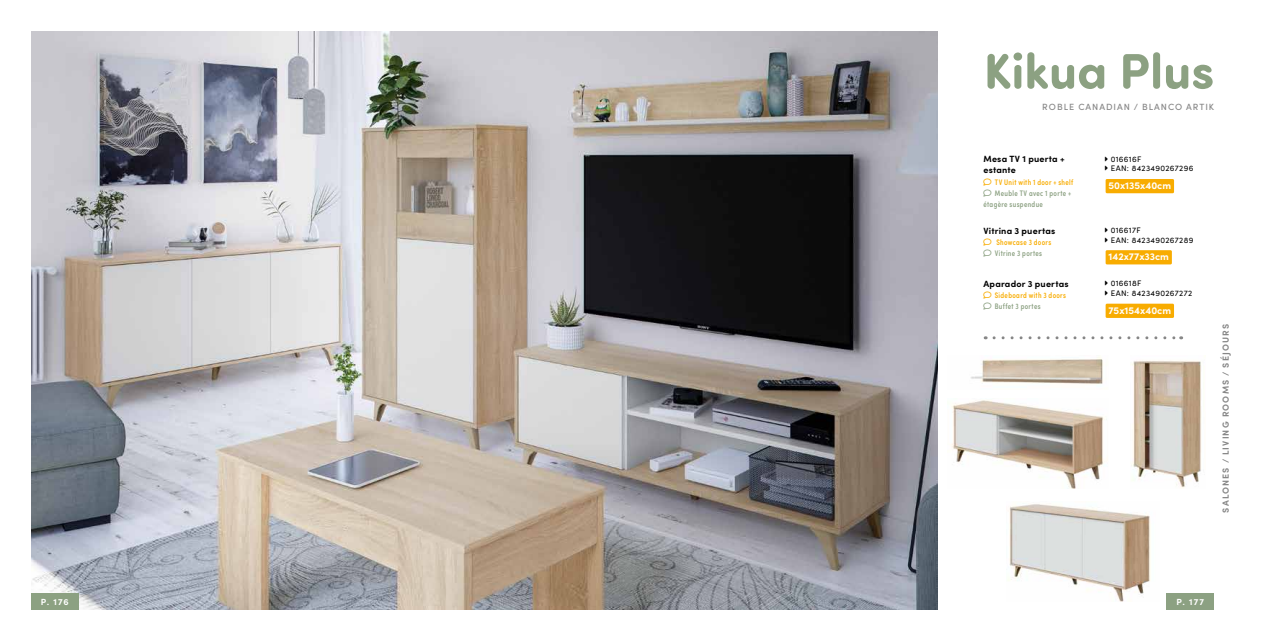
<style>
.page{position:relative;width:1265px;height:641px;background:#fff}
.page>*{position:absolute;margin:0;border:0;box-sizing:border-box;transform-origin:0 0}
.t1{font:700 50px "Sofia Pro Soft";color:#8ca182}
.t2{font:700 10px "Sofia Pro";color:#fff}
.t3{font:700 9px/11px "Sofia Pro";letter-spacing:.02em;color:#000}
.t4{font:500 9px "Sofia Pro";letter-spacing:.11em;color:#878787}
.t5{font:700 8.9px "Sofia Pro";letter-spacing:.13em;color:#878787}
.t6{font:700 8.9px "Sofia Pro";letter-spacing:.12em;color:#fff}
.t7{font:8px/9.6px "Sofia Pro";letter-spacing:.04em;color:#000}
.t8{font:500 8px/11px "Sofia Pro Condensed";letter-spacing:.045em;color:#8ca182}
.t9{font:500 8px "Sofia Pro Condensed";letter-spacing:.045em;color:#f8ac00}
</style>
<div class="page">
<img style="left:31px;top:31px;width:906px;height:578px">
<div style="left:1105px;top:179px;width:68px;height:14px;background:#f8ac00"></div>
<div style="left:1105px;top:250px;width:66px;height:14px;background:#f8ac00"></div>
<div style="left:1105px;top:304px;width:68px;height:14px;background:#f8ac00"></div>
<img style="left:951px;top:400px;width:157px;height:88px">
<img style="left:971px;top:357px;width:132px;height:27px">
<img style="left:1130px;top:360px;width:72px;height:128px">
<svg style="left:993px;top:336px;width:188px;height:3px"></svg>
<img style="left:1008px;top:504px;width:143px;height:97px">
<div style="left:1166px;top:593px;width:47px;height:16px;background:#8ca182"></div>
<div style="left:31px;top:593px;width:47px;height:16px;background:#8ca182"></div>
<h1 class="t1" style="left:983px;top:35px;width:232px">Kikua Plus</h1>
<p class="t4" style="left:1042px;top:100px;width:173px">ROBLE CANADIAN / BLANCO ARTIK</p>
<p class="t3" style="left:983px;top:153px;width:83px">Mesa TV 1 puerta + estante</p>
<p class="t9" style="left:994px;top:176px;width:80px">TV Unit with 1 door + shelf</p>
<p class="t8" style="left:983px;top:187px;width:89px;text-indent:11px">Meuble TV avec 1 porte + étagère suspendue</p>
<p class="t7" style="left:1110px;top:154px;width:84px">016616F<br>EAN: 8423490267296</p>
<p class="t2" style="left:1108px;top:178px;width:64px">50x135x40cm</p>
<p class="t3" style="left:983px;top:224px;width:73px">Vitrina 3 puertas</p>
<p class="t9" style="left:996px;top:236px;width:56px">Showcase 3 doors</p>
<p class="t8" style="left:994px;top:247px;width:49px">Vitrine 3 portes</p>
<p class="t7" style="left:1110px;top:225px;width:84px">016617F<br>EAN: 8423490267289</p>
<p class="t2" style="left:1108px;top:249px;width:62px">142x77x33cm</p>
<p class="t3" style="left:983px;top:278px;width:87px">Aparador 3 puertas</p>
<p class="t9" style="left:994px;top:289px;width:73px">Sideboard with 3 doors</p>
<p class="t8" style="left:994px;top:300px;width:47px">Buffet 3 portes</p>
<p class="t7" style="left:1110px;top:278px;width:83px">016618F<br>EAN: 8423490267272</p>
<p class="t2" style="left:1108px;top:302px;width:64px">75x154x40cm</p>
<p class="t5" style="left:1218px;top:512px;width:190px;rotate:-90deg">SALONES / LIVING ROOMS / SÉJOURS</p>
<p class="t6" style="left:41px;top:594px;width:30px">P. 176</p>
<p class="t6" style="left:1176px;top:594px;width:29px">P. 177</p>
</div>
